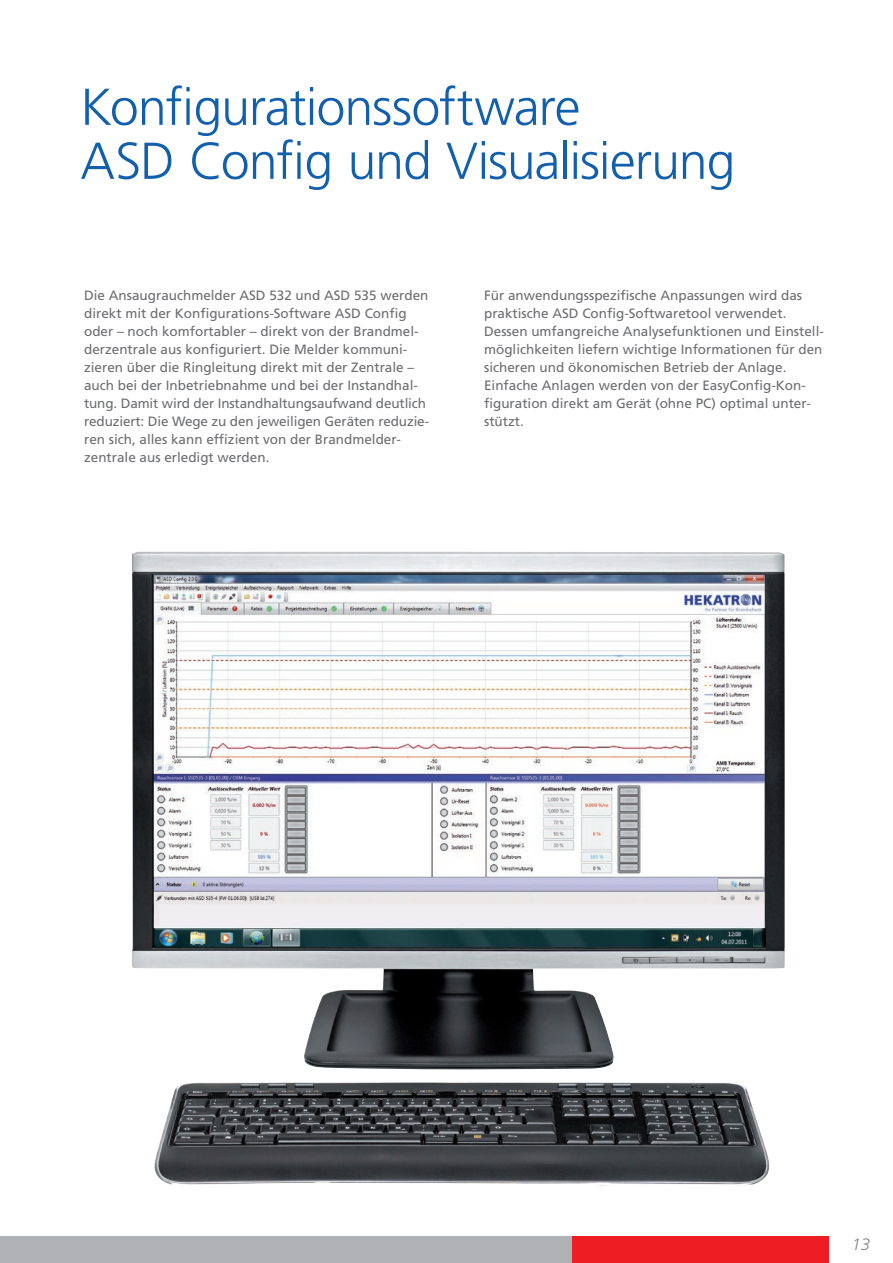
<style>
.page{position:relative;width:893px;height:1263px;background:#fff}
.page>*{position:absolute;margin:0;border:0;box-sizing:border-box;transform-origin:0 0}
.t1{font:300 51.75px/54px "Frutiger LT Std";letter-spacing:-.02em;color:#115fad}
.t2{font:italic 300 16.5px "Frutiger LT Std";color:#808285}
.t3{font:13.5px/18px "Frutiger LT Std";color:#6c6d70}
</style>
<div class="page">
<img style="left:132px;top:551px;width:653px;height:635px">
<div style="left:0;top:1236px;width:807px;height:27px;background:#b0b1b5"></div>
<div style="left:572px;top:1236px;width:257px;height:27px;background:#ee1d23"></div>
<h1 class="t1" style="left:80px;top:81px;width:656px">Konfigurationssoftware<br>ASD Config und Visualisierung</h1>
<p class="t3" style="left:84px;top:286px;width:347px">Die Ansaugrauchmelder ASD 532 und ASD 535 werden direkt mit der Konfigurations-Software ASD Config oder – noch komfortabler – direkt von der Brandmel&shy;derzentrale aus konfiguriert. Die Melder kommuni&shy;zieren über die Ringleitung direkt mit der Zentrale – auch bei der Inbetriebnahme und bei der Instandhal&shy;tung. Damit wird der Instandhaltungsaufwand deutlich reduziert: Die Wege zu den jeweiligen Geräten reduzie&shy;ren sich, alles kann effizient von der Brandmelder&shy;zentrale aus erledigt werden.</p>
<p class="t3" style="left:484px;top:286px;width:341px">Für anwendungsspezifische Anpassungen wird das praktische ASD Config-Softwaretool verwendet.<br>Dessen umfangreiche Analysefunktionen und Einstell&shy;möglichkeiten liefern wichtige Informationen für den sicheren und ökonomischen Betrieb der Anlage.<br>Einfache Anlagen werden von der EasyConfig-Kon&shy;figuration direkt am Gerät (ohne PC) optimal unter&shy;stützt.</p>
<p class="t2" style="left:852px;top:1235px;width:20px">13</p>
</div>
